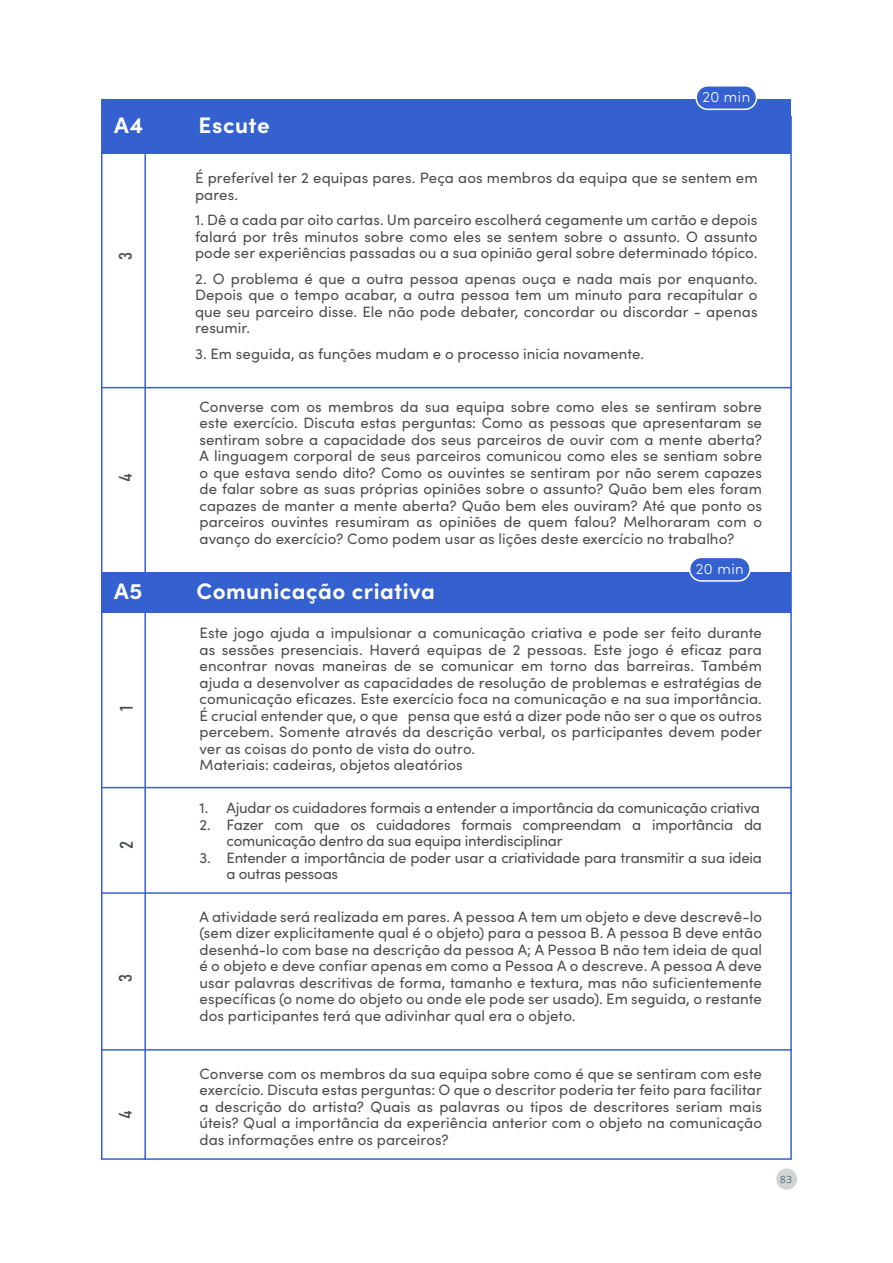
<style>
.page{position:relative;width:893px;height:1263px;background:#fff}
.page>*{position:absolute;margin:0;border:0;box-sizing:border-box;transform-origin:0 0}
.t1{font:700 22.5px "Sofia Pro";letter-spacing:.02em;color:#fff}
.t2{font:18px "Bahnschrift";color:#4d4d4f}
.t3{font:18px "Bahnschrift";color:#444a4f}
.t4{font:15px/16.5px "Sofia Pro";letter-spacing:.005em;color:#4d4d4f;text-align:justify}
.t5{font:15px/16.5px "Sofia Pro";letter-spacing:-.015em;color:#4d4d4f}
.t6{font:300 15px "Sofia Pro";letter-spacing:.03em;color:#fff}
.t7{font:300 9.75px "Open Sans";color:#033e51}
</style>
<div class="page">
<div style="left:101px;top:99px;width:690px;height:55px;background:#3561d0"></div>
<div style="left:101px;top:573px;width:690px;height:40px;background:#3561d0"></div>
<div style="left:101px;top:152px;width:45px;height:1008px;border:2px solid #3561d0"></div>
<hr style="left:790px;top:116px;width:2px;height:1043px;background:#3561d0">
<div style="left:696px;top:86px;width:60px;height:23px;background:#3561d0;border-radius:12px"></div>
<div style="left:695px;top:85px;width:62px;height:25px;border:2px solid #fff;border-radius:12px"></div>
<div style="left:690px;top:557px;width:60px;height:24px;background:#3561d0;border-radius:12px"></div>
<div style="left:689px;top:557px;width:62px;height:25px;border:2px solid #fff;border-radius:12px"></div>
<hr style="left:144px;top:1158px;width:648px;height:2px;background:#3561d0">
<hr style="left:101px;top:387px;width:691px;height:1px;background:#3561d0">
<hr style="left:101px;top:787px;width:691px;height:1px;background:#3561d0">
<hr style="left:101px;top:892px;width:691px;height:2px;background:#3561d0">
<hr style="left:101px;top:1049px;width:691px;height:1px;background:#3561d0">
<div style="left:776px;top:1168px;width:21px;height:22px;background:#d1d3d4;border-radius:10px"></div>
<h1 class="t1" style="left:114px;top:108px;width:31px">A4</h1>
<h1 class="t1" style="left:199px;top:108px;width:73px">Escute</h1>
<p class="t6" style="left:702px;top:86px;width:49px">20 min</p>
<p class="t2" style="left:112px;top:260px;width:9px;rotate:-90deg">3</p>
<p class="t2" style="left:112px;top:482px;width:10px;rotate:-90deg">4</p>
<h1 class="t1" style="left:114px;top:574px;width:30px">A5</h1>
<p class="t3" style="left:113px;top:711px;width:7px;rotate:-90deg">1</p>
<p class="t3" style="left:113px;top:849px;width:9px;rotate:-90deg">2</p>
<p class="t2" style="left:112px;top:981px;width:9px;rotate:-90deg">3</p>
<p class="t2" style="left:112px;top:1119px;width:10px;rotate:-90deg">4</p>
<p class="t4" style="left:195px;top:169px;width:564px">É preferível ter 2 equipas pares. Peça aos membros da equipa que se sentem em pares.</p>
<p class="t4" style="left:195px;top:211px;width:564px">1. Dê a cada par oito cartas. Um parceiro escolherá cegamente um cartão e depois falará por três minutos sobre como eles se sentem sobre o assunto. O assunto pode ser experiências passadas ou a sua opinião geral sobre determinado tópico.</p>
<p class="t4" style="left:195px;top:269px;width:564px">2. O problema é que a outra pessoa apenas ouça e nada mais por enquanto.<br>Depois que o tempo acabar, a outra pessoa tem um minuto para recapitular o que seu parceiro disse. Ele não pode debater, concordar ou discordar - apenas resumir.</p>
<p class="t4" style="left:195px;top:344px;width:451px">3. Em seguida, as funções mudam e o processo inicia novamente.</p>
<p class="t4" style="left:200px;top:397px;width:564px">Converse com os membros da sua equipa sobre como eles se sentiram sobre este exercício. Discuta estas perguntas: Como as pessoas que apresentaram se sentiram sobre a capacidade dos seus parceiros de ouvir com a mente aberta?<br>A linguagem corporal de seus parceiros comunicou como eles se sentiam sobre o que estava sendo dito? Como os ouvintes se sentiram por não serem capazes de falar sobre as suas próprias opiniões sobre o assunto? Quão bem eles foram capazes de manter a mente aberta? Quão bem eles ouviram? Até que ponto os parceiros ouvintes resumiram as opiniões de quem falou? Melhoraram com o avanço do exercício? Como podem usar as lições deste exercício no trabalho?</p>
<h1 class="t1" style="left:196px;top:574px;width:240px">Comunicação criativa</h1>
<p class="t6" style="left:696px;top:558px;width:49px">20 min</p>
<p class="t4" style="left:200px;top:624px;width:564px;text-align:left">Este jogo ajuda a impulsionar a comunicação criativa e pode ser feito durante as sessões presenciais. Haverá equipas de 2 pessoas. Este jogo é eficaz para encontrar novas maneiras de se comunicar em torno das barreiras. Também ajuda a desenvolver as capacidades de resolução de problemas e estratégias de comunicação eficazes. Este exercício foca na comunicação e na sua importância.<br>É crucial entender que, o que pensa que está a dizer pode não ser o que os outros percebem. Somente através da descrição verbal, os participantes devem poder ver as coisas do ponto de vista do outro.<br>Materiais: cadeiras, objetos aleatórios</p>
<p class="t5" style="left:200px;top:799px;width:562px">1. Ajudar os cuidadores formais a entender a importância da comunicação criativa</p>
<p class="t5" style="left:227px;top:816px;width:537px;text-indent:-27px">2. Fazer com que os cuidadores formais compreendam a importância da comunicação dentro da sua equipa interdisciplinar</p>
<p class="t5" style="left:227px;top:849px;width:537px;text-indent:-27px">3. Entender a importância de poder usar a criatividade para transmitir a sua ideia a outras pessoas</p>
<p class="t4" style="left:200px;top:907px;width:564px">A atividade será realizada em pares. A pessoa A tem um objeto e deve descrevê-lo (sem dizer explicitamente qual é o objeto) para a pessoa B. A pessoa B deve então desenhá-lo com base na descrição da pessoa A; A Pessoa B não tem ideia de qual é o objeto e deve confiar apenas em como a Pessoa A o descreve. A pessoa A deve usar palavras descritivas de forma, tamanho e textura, mas não suficientemente específicas (o nome do objeto ou onde ele pode ser usado). Em seguida, o restante dos participantes terá que adivinhar qual era o objeto.</p>
<p class="t4" style="left:200px;top:1064px;width:564px">Converse com os membros da sua equipa sobre como é que se sentiram com este exercício. Discuta estas perguntas: O que o descritor poderia ter feito para facilitar a descrição do artista? Quais as palavras ou tipos de descritores seriam mais úteis? Qual a importância da experiência anterior com o objeto na comunicação das informações entre os parceiros?</p>
<p class="t7" style="left:780px;top:1172px;width:13px">83</p>
</div>
